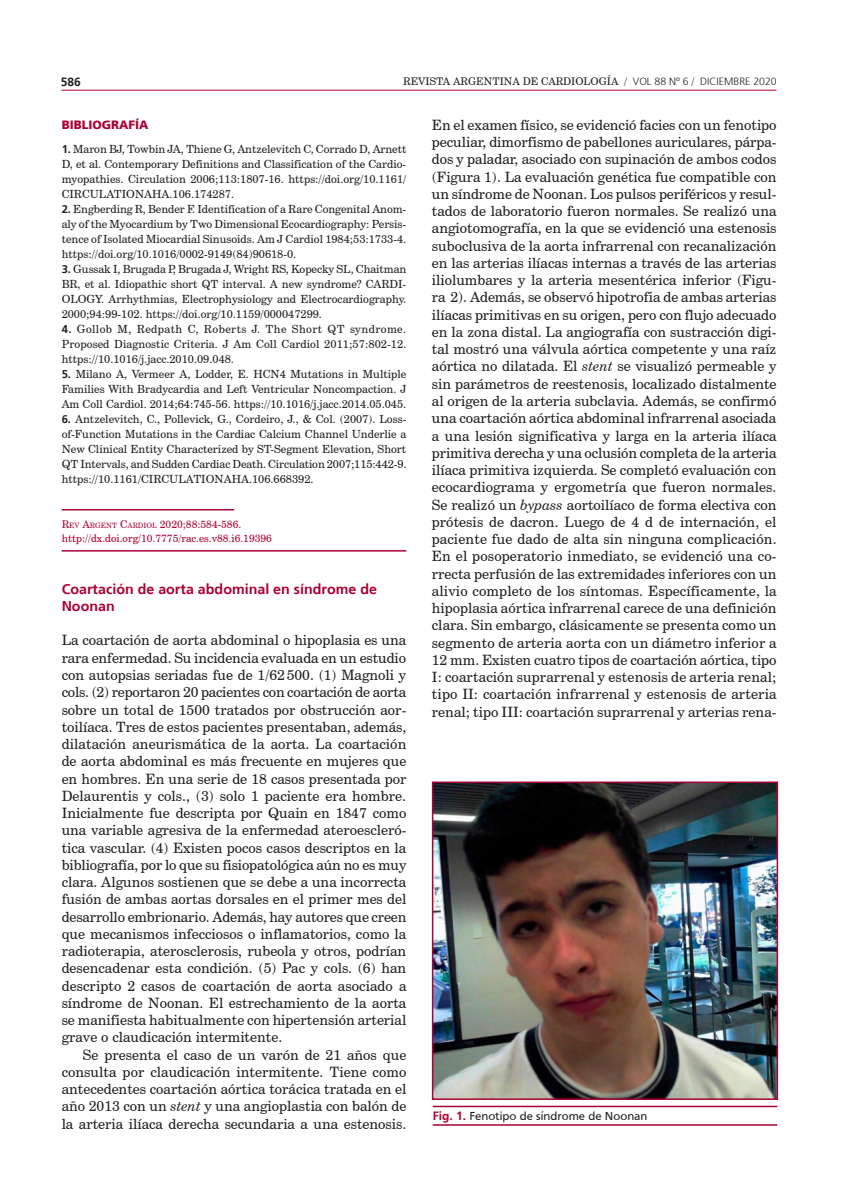
<style>
.page{position:relative;width:851px;height:1191px;background:#fff}
.page>*{position:absolute;margin:0;border:0;box-sizing:border-box;transform-origin:0 0}
.texto{font:14.25px/17.2px "Century Schoolbook BT";color:#231f20;text-align:justify}
.texto1{font:14.25px/17.2px "Century Schoolbook BT";color:#231f20;text-align:justify}
.subtit1n{font:700 14.25px/17.2px "Frutiger";color:#ab0333}
.epigrafe{font:12px "Frutiger";color:#231f20}
.subtit{font:900 12px "Frutiger";color:#ab0333}
.t1{font:700 12px "Frutiger";color:#231f20}
.bibliog{font:11.25px/15px "Century Schoolbook BT";color:#231f20;text-align:justify}
.pie_-_color{font:10.5px "Century Schoolbook BT";color:#ab0333}
.t2{font:10.5px "Century Schoolbook BT";color:#231f20}
.s1{font-family:"Frutiger";font-weight:300}
.s2{font-family:"Frutiger";font-weight:700}
.s3{font-style:inherit}
.s4{font-size:7.35px}
.s5{font-style:italic}
.s6{font-weight:700;color:#ab0333}
</style>
<div class="page">
<hr style="left:62px;top:90px;width:714px;height:1px;background:#ab0333">
<hr style="left:62px;top:550px;width:344px;height:1px;background:#ab0333">
<hr style="left:62px;top:509px;width:172px;height:1px;background:#ab0333">
<img style="left:435px;top:784px;width:340px;height:313px">
<div style="left:432px;top:781px;width:346px;height:319px;border:2px solid #ab0333"></div>
<hr style="left:432px;top:1105px;width:345px;height:2px;background:#ab0333">
<hr style="left:432px;top:1124px;width:345px;height:1px;background:#ab0333">
<p class="t1" style="left:61px;top:75px;width:22px">586</p>
<p class="t2" style="left:403px;top:75px;width:375px">REVISTA ARGENTINA DE CARDIOLOGÍA / <span class="s1">VOL 88 Nº 6</span> / <span class="s1">DICIEMBRE 2020</span></p>
<p class="subtit" style="left:62px;top:118px;width:88px">BIBLIOGRAFÍA</p>
<p class="bibliog" style="left:62px;top:141px;width:346px"><span class="s2">1.</span> Maron BJ, Towbin JA, Thiene G, Antzelevitch C, Corrado D, Arnett D, et al. Contemporary Definitions and Classification of the Cardio&shy;myopathies. Circulation 2006;113:1807-16. https://doi.org/10.1161/ CIRCULATIONAHA.106.174287.</p>
<p class="bibliog" style="left:62px;top:201px;width:346px"><span class="s2">2.</span> Engberding R, Bender F. Identification of a Rare Congenital Anom&shy;aly of the Myocardium by Two Dimensional Ecocardiography: Persis&shy;tence of Isolated Miocardial Sinusoids. Am J Cardiol 1984;53:1733-4. https://doi.org/10.1016/0002-9149(84)90618-0.</p>
<p class="bibliog" style="left:62px;top:261px;width:346px"><span class="s2">3.</span> Gussak I, Brugada P, Brugada J, Wright RS, Kopecky SL, Chaitman BR, et al. Idiopathic short QT interval. A new syndrome? CARDI-OLOGY. Arrhythmias, Electrophysiology and Electrocardiography.<br>2000;94:99-102. https://doi.org/10.1159/000047299.</p>
<p class="bibliog" style="left:62px;top:321px;width:346px"><span class="s2">4.</span> Gollob M, Redpath C, Roberts J. The Short QT syndrome.<br>Proposed Diagnostic Criteria. J Am Coll Cardiol 2011;57:802-12. https://10.1016/j.jacc.2010.09.048.</p>
<p class="bibliog" style="left:62px;top:366px;width:346px"><span class="s2">5.</span> Milano A, Vermeer A, Lodder, E. HCN4 Mutations in Multiple Families With Bradycardia and Left Ventricular Noncompaction. J Am Coll Cardiol. 2014;64:745-56. https://10.1016/j.jacc.2014.05.045.</p>
<p class="bibliog" style="left:62px;top:411px;width:346px"><span class="s2">6.</span> Antzelevitch, C., Pollevick, G., Cordeiro, J., &amp; Col. (2007). Loss&shy;of-Function Mutations in the Cardiac Calcium Channel Underlie a New Clinical Entity Characterized by ST-Segment Elevation, Short QT Intervals, and Sudden Cardiac Death. Circulation 2007;115:442-9. https://10.1161/CIRCULATIONAHA.106.668392.</p>
<p class="pie_-_color" style="left:62px;top:518px;width:181px"><span class="s3">R</span><span class="s4">EV</span> <span class="s3">A</span><span class="s4">RGENT</span> <span class="s3">C</span><span class="s4">ARDIOL</span> 2020;88:584-586.</p>
<p class="pie_-_color" style="left:62px;top:532px;width:212px">http://dx.doi.org/10.7775/rac.es.v88.i6.19396</p>
<p class="subtit1n" style="left:62px;top:580px;width:317px">Coartación de aorta abdominal en síndrome de<br>Noonan</p>
<p class="texto1" style="left:62px;top:631px;width:346px">La coartación de aorta abdominal o hipoplasia es una rara enfermedad. Su incidencia evaluada en un estudio con autopsias seriadas fue de 1/62500. (1) Magnoli y cols. (2) reportaron 20 pacientes con coartación de aorta sobre un total de 1500 tratados por obstrucción aor&shy;toilíaca. Tres de estos pacientes presentaban, además, dilatación aneurismática de la aorta. La coartación de aorta abdominal es más frecuente en mujeres que en hombres. En una serie de 18 casos presentada por Delaurentis y cols., (3) solo 1 paciente era hombre.<br>Inicialmente fue descripta por Quain en 1847 como una variable agresiva de la enfermedad ateroescleró&shy;tica vascular. (4) Existen pocos casos descriptos en la bibliografía, por lo que su fisiopatológica aún no es muy clara. Algunos sostienen que se debe a una incorrecta fusión de ambas aortas dorsales en el primer mes del desarrollo embrionario. Además, hay autores que creen que mecanismos infecciosos o inflamatorios, como la radioterapia, aterosclerosis, rubeola y otros, podrían desencadenar esta condición. (5) Pac y cols. (6) han descripto 2 casos de coartación de aorta asociado a síndrome de Noonan. El estrechamiento de la aorta se manifiesta habitualmente con hipertensión arterial grave o claudicación intermitente.</p>
<p class="texto" style="left:62px;top:1045px;width:346px;text-indent:21px">Se presenta el caso de un varón de 21 años que consulta por claudicación intermitente. Tiene como antecedentes coartación aórtica torácica tratada en el año 2013 con un <span class="s5">stent</span> y una angioplastia con balón de la arteria ilíaca derecha secundaria a una estenosis.</p>
<p class="texto" style="left:432px;top:116px;width:346px">En el examen físico, se evidenció facies con un fenotipo peculiar, dimorfismo de pabellones auriculares, párpa&shy;dos y paladar, asociado con supinación de ambos codos (Figura 1). La evaluación genética fue compatible con un síndrome de Noonan. Los pulsos periféricos y resul&shy;tados de laboratorio fueron normales. Se realizó una angiotomografía, en la que se evidenció una estenosis suboclusiva de la aorta infrarrenal con recanalización en las arterias ilíacas internas a través de las arterias iliolumbares y la arteria mesentérica inferior (Figu&shy;ra 2). Además, se observó hipotrofia de ambas arterias ilíacas primitivas en su origen, pero con flujo adecuado en la zona distal. La angiografía con sustracción digi&shy;tal mostró una válvula aórtica competente y una raíz aórtica no dilatada. El <span class="s5">stent</span> se visualizó permeable y sin parámetros de reestenosis, localizado distalmente al origen de la arteria subclavia. Además, se confirmó una coartación aórtica abdominal infrarrenal asociada a una lesión significativa y larga en la arteria ilíaca primitiva derecha y una oclusión completa de la arteria ilíaca primitiva izquierda. Se completó evaluación con ecocardiograma y ergometría que fueron normales.<br>Se realizó un <span class="s5">bypass</span> aortoilíaco de forma electiva con prótesis de dacron. Luego de 4 d de internación, el paciente fue dado de alta sin ninguna complicación.<br>En el posoperatorio inmediato, se evidenció una co&shy;rrecta perfusión de las extremidades inferiores con un alivio completo de los síntomas. Específicamente, la hipoplasia aórtica infrarrenal carece de una definición clara. Sin embargo, clásicamente se presenta como un segmento de arteria aorta con un diámetro inferior a 12 mm. Existen cuatro tipos de coartación aórtica, tipo I: coartación suprarrenal y estenosis de arteria renal; tipo II: coartación infrarrenal y estenosis de arteria renal; tipo III: coartación suprarrenal y arterias rena-</p>
<p class="epigrafe" style="left:432px;top:1109px;width:216px"><span class="s6">Fig. 1.</span> Fenotipo de síndrome de Noonan</p>
</div>
